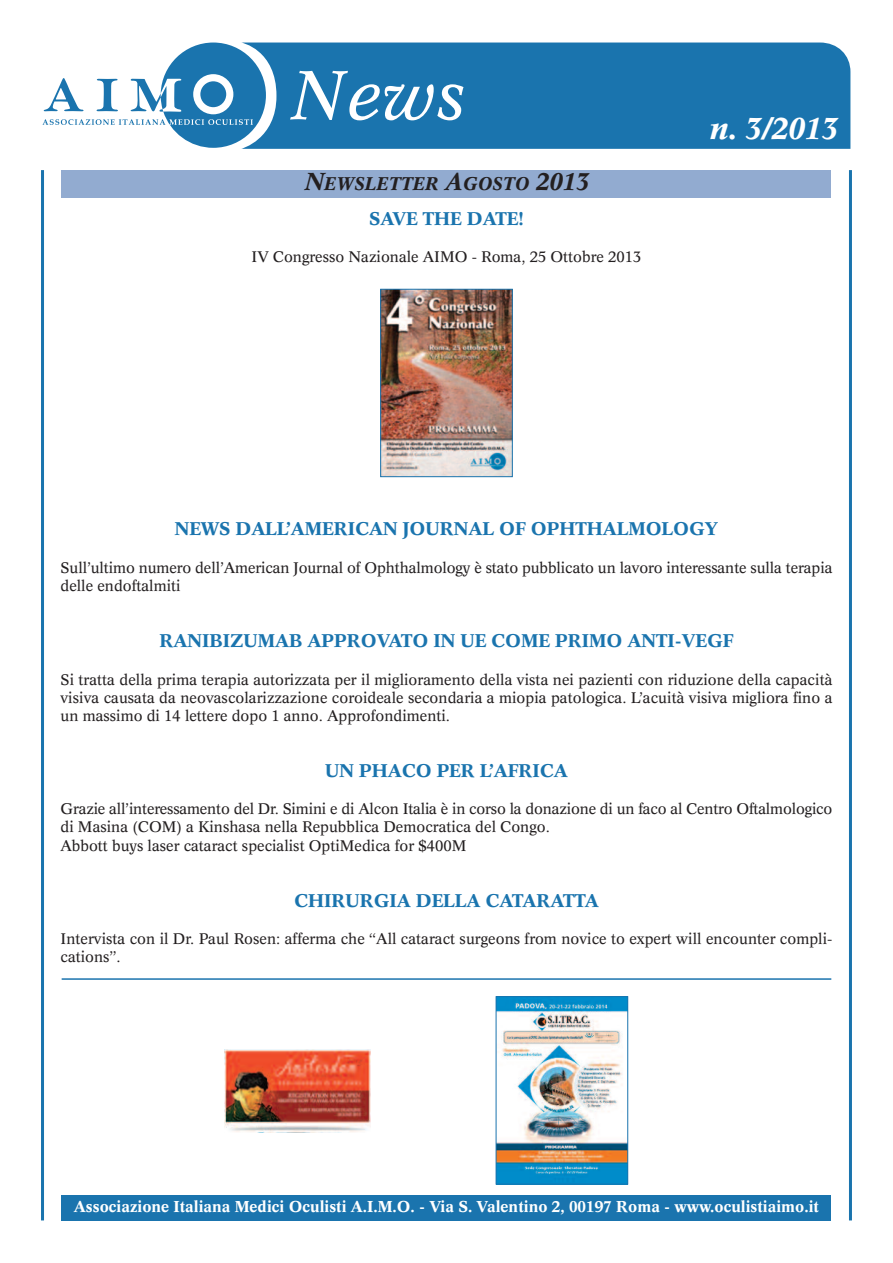
<style>
.page{position:relative;width:893px;height:1263px;background:#fff}
.page>*{position:absolute;margin:0;border:0;box-sizing:border-box;transform-origin:0 0}
.t1{font:italic 67.5px "Concorde";color:#fff}
.t2{font:italic 700 30px "Concorde";color:#fff}
.t3{font:700 18px "Concorde";color:#1a74ae}
.t4{font:italic 700 18px "Concorde";color:#231f20}
.t5{font:700 15.45px "Concorde";color:#fff}
.t6{font:15px/18px "Concorde";color:#231f20}
.s1{font-size:24px}
</style>
<div class="page">
<svg style="left:43px;top:43px;width:198px;height:105px"></svg>
<div style="left:241px;top:43px;width:609px;height:106px;background:#1a74ae"></div>
<hr style="left:41px;top:170px;width:3px;height:1050px;background:#1a74ae">
<hr style="left:849px;top:170px;width:3px;height:1050px;background:#1a74ae">
<hr style="left:62px;top:978px;width:769px;height:2px;background:#1a74ae">
<div style="left:62px;top:1195px;width:769px;height:25px;background:#1a74ae"></div>
<img style="left:224px;top:1049px;width:147px;height:83px">
<img style="left:498px;top:998px;width:128px;height:184px">
<div style="left:496px;top:996px;width:132px;height:188px;border:1px solid #1a74ae"></div>
<div style="left:62px;top:170px;width:769px;height:28px;background:#92abd0"></div>
<img style="left:383px;top:291px;width:127px;height:184px">
<div style="left:381px;top:289px;width:131px;height:188px;border:1px solid #1a74ae"></div>
<h1 class="t1" style="left:289px;top:67px;width:179px">News</h1>
<p class="t4" style="left:304px;top:177px;width:286px"><span class="s1">N</span>EWSLETTER <span class="s1">A</span>GOSTO <span class="s1">2013</span></p>
<p class="t3" style="left:369px;top:211px;width:156px">SAVE THE DATE!</p>
<p class="t6" style="left:252px;top:249px;width:391px">IV Congresso Nazionale AIMO - Roma, 25 Ottobre 2013</p>
<h2 class="t2" style="left:709px;top:116px;width:130px">n. 3/2013</h2>
<p class="t3" style="left:175px;top:521px;width:545px">NEWS DALL’AMERICAN JOURNAL OF OPHTHALMOLOGY</p>
<p class="t6" style="left:61px;top:560px;width:773px">Sull’ultimo numero dell’American Journal of Ophthalmology è stato pubblicato un lavoro interessante sulla terapia delle endoftalmiti</p>
<p class="t3" style="left:159px;top:633px;width:575px">RANIBIZUMAB APPROVATO IN UE COME PRIMO ANTI-VEGF</p>
<p class="t6" style="left:61px;top:671px;width:773px;text-align:justify">Si tratta della prima terapia autorizzata per il miglioramento della vista nei pazienti con riduzione della capacità visiva causata da neovascolarizzazione coroideale secondaria a miopia patologica. L’acuità visiva migliora fino a un massimo di 14 lettere dopo 1 anno. Approfondimenti.</p>
<p class="t3" style="left:325px;top:763px;width:244px">UN PHACO PER L’AFRICA</p>
<p class="t6" style="left:61px;top:801px;width:773px">Grazie all’interessamento del Dr. Simini e di Alcon Italia è in corso la donazione di un faco al Centro Oftalmologico di Masina (COM) a Kinshasa nella Repubblica Democratica del Congo.<br>Abbott buys laser cataract specialist OptiMedica for $400M</p>
<p class="t3" style="left:294px;top:893px;width:306px">CHIRURGIA DELLA CATARATTA</p>
<p class="t6" style="left:61px;top:931px;width:773px">Intervista con il Dr. Paul Rosen: afferma che “All cataract surgeons from novice to expert will encounter compli&shy;cations”.</p>
<p class="t5" style="left:74px;top:1200px;width:746px">Associazione Italiana Medici Oculisti A.I.M.O. - Via S. Valentino 2, 00197 Roma - www.oculistiaimo.it</p>
</div>
